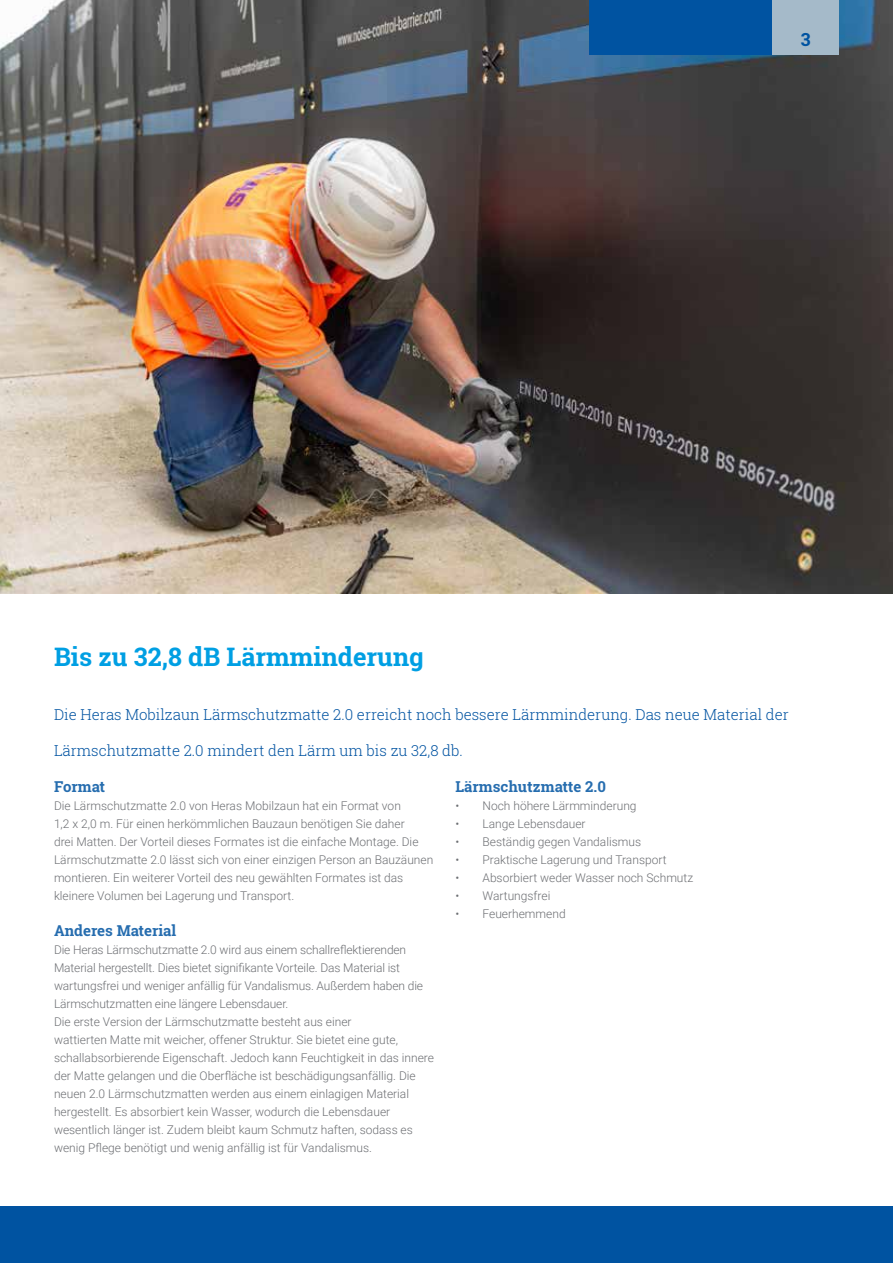
<style>
.page{position:relative;width:893px;height:1263px;background:#fff}
.page>*{position:absolute;margin:0;border:0;box-sizing:border-box;transform-origin:0 0}
.t1{font:700 25.5px "Roboto Slab";color:#009fe3}
.t2{font:700 18px "Roboto Slab";color:#0053a1}
.t3{font:300 15px "Roboto Slab";color:#0053a1}
.t4{font:700 15px "Roboto Slab";color:#266daf}
.t5{font:300 12px/18px "Roboto";color:#6d6f73}
</style>
<div class="page">
<img style="left:1px;top:0;width:892px;height:594px">
<img style="left:0;top:0;width:1px;height:594px">
<div style="left:589px;top:0;width:250px;height:54px;background:#0053a1"></div>
<div style="left:772px;top:0;width:67px;height:54px;background:#a5bac9"></div>
<div style="left:0;top:1206px;width:893px;height:57px;background:#0053a1"></div>
<h2 class="t2" style="left:801px;top:27px;width:11px">3</h2>
<h1 class="t1" style="left:54px;top:639px;width:371px">Bis zu 32,8 dB Lärmminderung</h1>
<p class="t3" style="left:54px;top:704px;width:736px">Die Heras Mobilzaun Lärmschutzmatte 2.0 erreicht noch bessere Lärmminderung. Das neue Material der</p>
<p class="t3" style="left:54px;top:740px;width:410px">Lärmschutzmatte 2.0 mindert den Lärm um bis zu 32,8 db.</p>
<p class="t4" style="left:54px;top:776px;width:53px">Format</p>
<p class="t5" style="left:54px;top:796px;width:381px">Die Lärmschutzmatte 2.0 von Heras Mobilzaun hat ein Format von<br>1,2 x 2,0 m. Für einen herkömmlichen Bauzaun benötigen Sie daher<br>drei Matten. Der Vorteil dieses Formates ist die einfache Montage. Die Lärmschutzmatte 2.0 lässt sich von einer einzigen Person an Bauzäunen montieren. Ein weiterer Vorteil des neu gewählten Formates ist das kleinere Volumen bei Lagerung und Transport.</p>
<p class="t4" style="left:54px;top:920px;width:124px">Anderes Material</p>
<p class="t5" style="left:54px;top:940px;width:382px">Die Heras Lärmschutzmatte 2.0 wird aus einem schallreflektierenden Material hergestellt. Dies bietet signifikante Vorteile. Das Material ist wartungsfrei und weniger anfällig für Vandalismus. Außerdem haben die Lärmschutzmatten eine längere Lebensdauer.<br>Die erste Version der Lärmschutzmatte besteht aus einer<br>wattierten Matte mit weicher, offener Struktur. Sie bietet eine gute, schallabsorbierende Eigenschaft. Jedoch kann Feuchtigkeit in das innere der Matte gelangen und die Oberfläche ist beschädigungsanfällig. Die neuen 2.0 Lärmschutzmatten werden aus einem einlagigen Material hergestellt. Es absorbiert kein Wasser, wodurch die Lebensdauer wesentlich länger ist. Zudem bleibt kaum Schmutz haften, sodass es wenig Pflege benötigt und wenig anfällig ist für Vandalismus.</p>
<p class="t4" style="left:455px;top:776px;width:152px">Lärmschutzmatte 2.0</p>
<p class="t5" style="left:455px;top:796px;width:183px">• Noch höhere Lärmminderung</p>
<p class="t5" style="left:455px;top:814px;width:132px">• Lange Lebensdauer</p>
<p class="t5" style="left:455px;top:832px;width:187px">• Beständig gegen Vandalismus</p>
<p class="t5" style="left:455px;top:850px;width:213px">• Praktische Lagerung und Transport</p>
<p class="t5" style="left:455px;top:868px;width:239px">• Absorbiert weder Wasser noch Schmutz</p>
<p class="t5" style="left:455px;top:886px;width:96px">• Wartungsfrei</p>
<p class="t5" style="left:455px;top:904px;width:112px">• Feuerhemmend</p>
</div>
